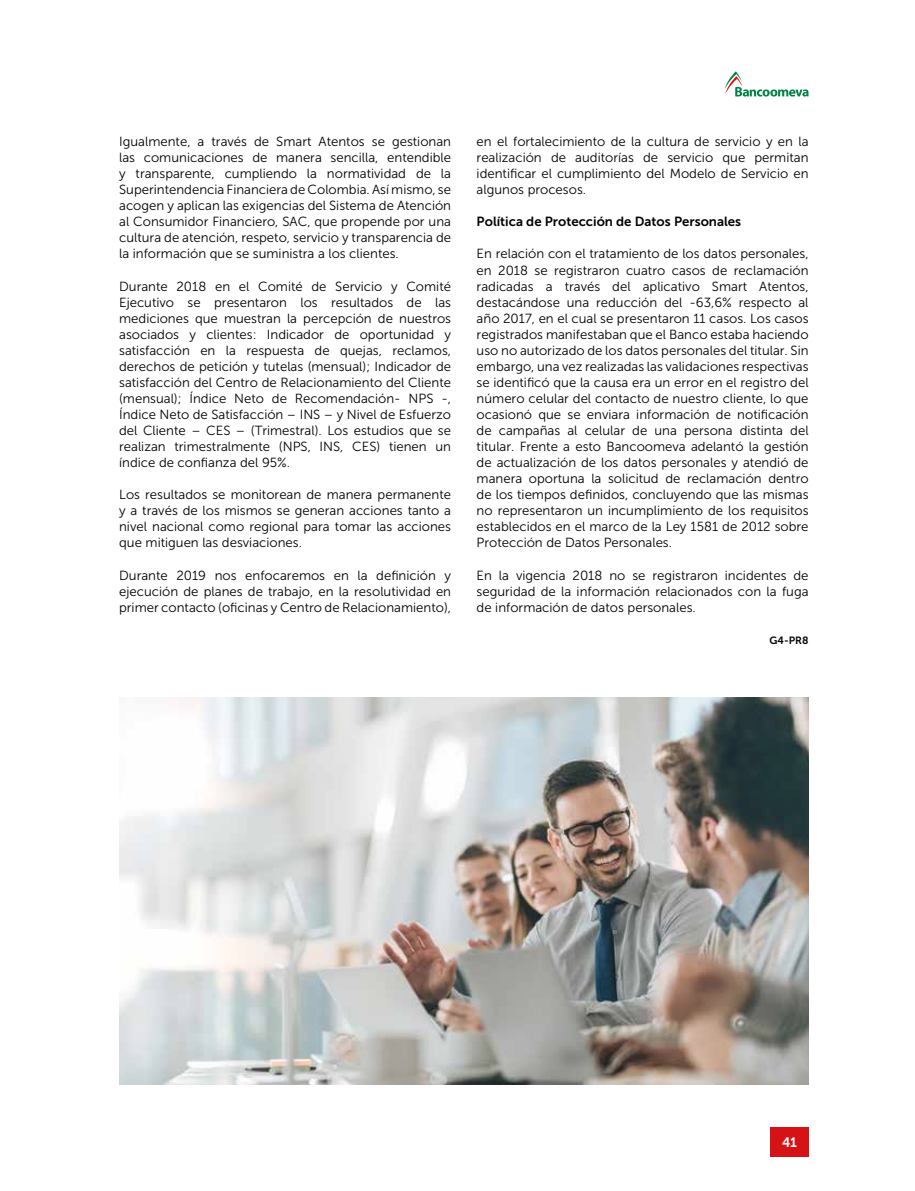
<style>
.page{position:relative;width:915px;height:1191px;background:#fff}
.page>*{position:absolute;margin:0;border:0;box-sizing:border-box;transform-origin:0 0}
.t1{font:13.5px "Museo Sans 700";color:#fff}
.t2{font:13.2px/16px "Museo Sans 300";color:#000;text-align:justify}
.t3{font:13.2px "Museo Sans 700";color:#000}
.t4{font:10.5px "Museo Sans 700";color:#000}
</style>
<div class="page">
<div style="left:770px;top:1127px;width:38px;height:30px;background:#d51317"></div>
<svg style="left:724px;top:71px;width:84px;height:26px"></svg>
<img style="left:119px;top:697px;width:689px;height:387px">
<p class="t2" style="left:119px;top:133px;width:333px">Igualmente, a través de Smart Atentos se gestionan las comunicaciones de manera sencilla, entendible y transparente, cumpliendo la normatividad de la Superintendencia Financiera de Colombia. Así mismo, se acogen y aplican las exigencias del Sistema de Atención al Consumidor Financiero, SAC, que propende por una cultura de atención, respeto, servicio y transparencia de la información que se suministra a los clientes.</p>
<p class="t2" style="left:119px;top:278px;width:333px">Durante 2018 en el Comité de Servicio y Comité Ejecutivo se presentaron los resultados de las mediciones que muestran la percepción de nuestros asociados y clientes: Indicador de oportunidad y satisfacción en la respuesta de quejas, reclamos, derechos de petición y tutelas (mensual); Indicador de satisfacción del Centro de Relacionamiento del Cliente (mensual); Índice Neto de Recomendación- NPS -, Índice Neto de Satisfacción – INS – y Nivel de Esfuerzo del Cliente – CES – (Trimestral). Los estudios que se realizan trimestralmente (NPS, INS, CES) tienen un índice de confianza del 95%.</p>
<p class="t2" style="left:119px;top:487px;width:333px">Los resultados se monitorean de manera permanente y a través de los mismos se generan acciones tanto a nivel nacional como regional para tomar las acciones que mitiguen las desviaciones.</p>
<p class="t2" style="left:119px;top:567px;width:333px">Durante 2019 nos enfocaremos en la definición y ejecución de planes de trabajo, en la resolutividad en primer contacto (oficinas y Centro de Relacionamiento),</p>
<p class="t2" style="left:476px;top:134px;width:333px">en el fortalecimiento de la cultura de servicio y en la realización de auditorías de servicio que permitan identificar el cumplimiento del Modelo de Servicio en algunos procesos.</p>
<p class="t3" style="left:476px;top:214px;width:266px">Política de Protección de Datos Personales</p>
<p class="t2" style="left:476px;top:246px;width:333px">En relación con el tratamiento de los datos personales, en 2018 se registraron cuatro casos de reclamación radicadas a través del aplicativo Smart Atentos, destacándose una reducción del -63,6% respecto al año 2017, en el cual se presentaron 11 casos. Los casos registrados manifestaban que el Banco estaba haciendo uso no autorizado de los datos personales del titular. Sin embargo, una vez realizadas las validaciones respectivas se identificó que la causa era un error en el registro del número celular del contacto de nuestro cliente, lo que ocasionó que se enviara información de notificación de campañas al celular de una persona distinta del titular. Frente a esto Bancoomeva adelantó la gestión de actualización de los datos personales y atendió de manera oportuna la solicitud de reclamación dentro de los tiempos definidos, concluyendo que las mismas no representaron un incumplimiento de los requisitos establecidos en el marco de la Ley 1581 de 2012 sobre Protección de Datos Personales.</p>
<p class="t2" style="left:476px;top:567px;width:333px">En la vigencia 2018 no se registraron incidentes de seguridad de la información relacionados con la fuga de información de datos personales.</p>
<p class="t4" style="left:769px;top:634px;width:41px">G4-PR8</p>
<p class="t1" style="left:782px;top:1135px;width:16px">41</p>
</div>
